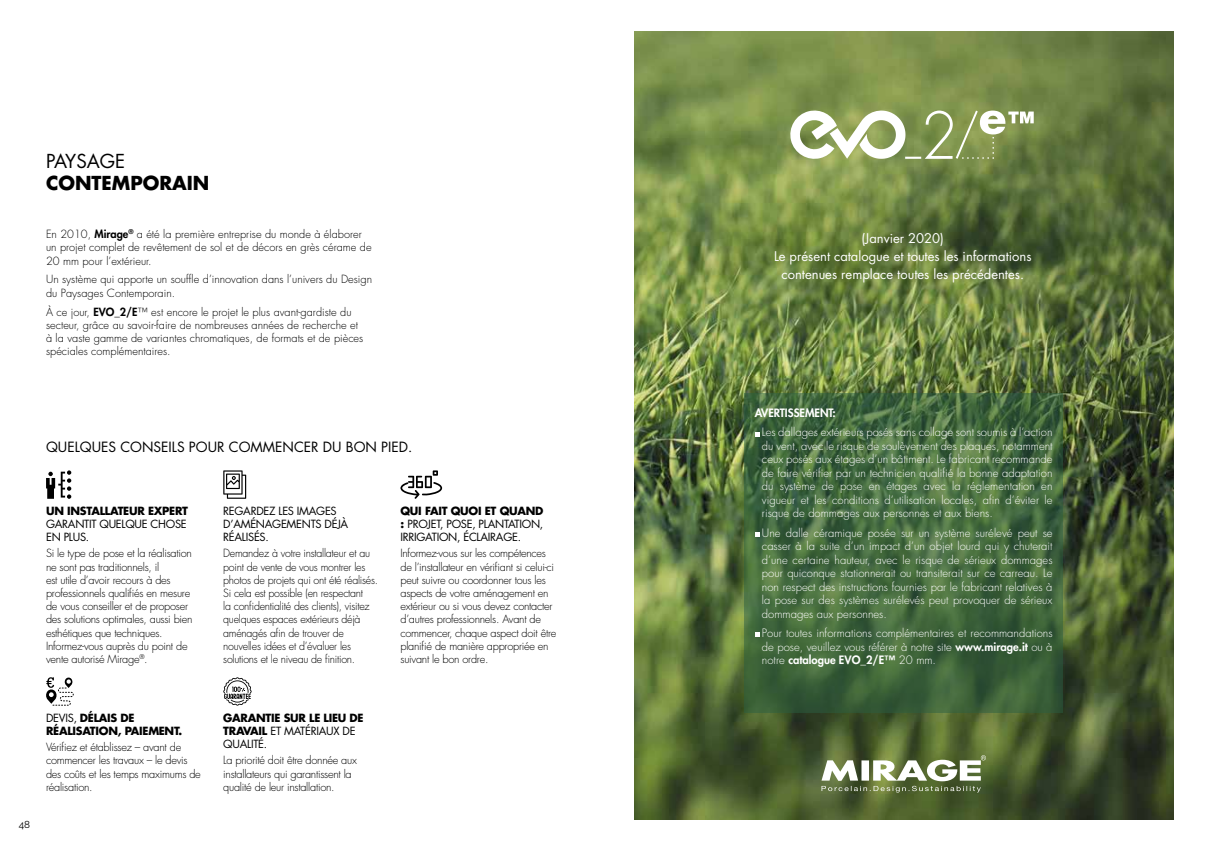
<style>
.page{position:relative;width:1205px;height:851px;background:#fff}
.page>*{position:absolute;margin:0;border:0;box-sizing:border-box;transform-origin:0 0}
.t1{font:700 18.75px "Futura Std";color:#000}
.t2{font:18.75px "Futura Std";color:#000}
.t3{font:13.75px "Futura Std";color:#000}
.t4{font:13px/18px "Futura Std";color:#fff;text-align:center}
.t5{font:300 11.25px/13.5px "Futura Std";color:#fff;text-align:justify}
.t6{font:800 11.25px "Futura Std";color:#fff}
.t7{font:300 11px/13.2px "Futura Std";letter-spacing:-.025em;color:#000}
.t8{font:300 11px/13.2px "Futura Std";color:#000}
.t9{font:11px/13.2px "Futura Std";letter-spacing:-.025em;color:#000}
.t10{font:700 11px/13.2px "Futura Std";letter-spacing:-.025em;color:#000}
.t11{font:10px "Raleway";color:#000}
.s1{font-weight:800}
.s2{font-weight:400}
.s3{font-weight:700}
</style>
<div class="page">
<svg style="left:46px;top:470px;width:25px;height:28px"></svg>
<svg style="left:46px;top:677px;width:28px;height:28px"></svg>
<svg style="left:223px;top:677px;width:29px;height:28px"></svg>
<svg style="left:223px;top:470px;width:23px;height:28px"></svg>
<svg style="left:400px;top:470px;width:42px;height:28px"></svg>
<img style="left:634px;top:32px;width:539px;height:787px">
<svg style="left:821px;top:755px;width:165px;height:37px"></svg>
<svg style="left:788px;top:108px;width:246px;height:53px"></svg>
<svg style="left:744px;top:393px;width:319px;height:319px;background:#42673d"></svg>
<svg style="left:755px;top:432px;width:4px;height:4px"></svg>
<svg style="left:755px;top:532px;width:4px;height:4px"></svg>
<svg style="left:755px;top:632px;width:4px;height:5px"></svg>
<h1 class="t2" style="left:46px;top:149px;width:81px">PAYSAGE</h1>
<h1 class="t1" style="left:46px;top:171px;width:165px">CONTEMPORAIN</h1>
<p class="t8" style="left:46px;top:228px;width:327px">En 2010, <span class="s1">Mirage</span><sup>®</sup> a été la première entreprise du monde à élaborer un projet complet de revêtement de sol et de décors en grès cérame de<br>20 mm pour l’extérieur.</p>
<p class="t8" style="left:46px;top:273px;width:328px">Un système qui apporte un souffle d’innovation dans l’univers du Design du Paysages Contemporain.</p>
<p class="t8" style="left:46px;top:305px;width:319px">À ce jour, <span class="s1">EVO_2/E</span>™ est encore le projet le plus avant-gardiste du secteur, grâce au savoir-faire de nombreuses années de recherche et à la vaste gamme de variantes chromatiques, de formats et de pièces spéciales complémentaires.</p>
<p class="t3" style="left:46px;top:438px;width:368px">QUELQUES CONSEILS POUR COMMENCER DU BON PIED.</p>
<p class="t10" style="left:46px;top:504px;width:144px">UN INSTALLATEUR EXPERT</p>
<p class="t9" style="left:46px;top:517px;width:142px">GARANTIT QUELQUE CHOSE<br>EN PLUS.</p>
<p class="t7" style="left:46px;top:547px;width:148px">Si le type de pose et la réalisation ne sont pas traditionnels, il<br>est utile d’avoir recours à des professionnels qualifiés en mesure de vous conseiller et de proposer des solutions optimales, aussi bien esthétiques que techniques.<br>Informez-vous auprès du point de vente autorisé Mirage<sup>®</sup>.</p>
<p class="t11" style="left:19px;top:819px;width:13px">48</p>
<p class="t10" style="left:46px;top:710px;width:138px"><span class="s2">DEVIS,</span> DÉLAIS DE<br>RÉALISATION, PAIEMENT.</p>
<p class="t7" style="left:46px;top:740px;width:156px">Vérifiez et établissez – avant de commencer les travaux – le devis des coûts et les temps maximums de réalisation.</p>
<p class="t9" style="left:223px;top:504px;width:126px">REGARDEZ LES IMAGES<br>D’AMÉNAGEMENTS DÉJÀ<br>RÉALISÉS.</p>
<p class="t7" style="left:223px;top:547px;width:156px">Demandez à votre installateur et au point de vente de vous montrer les photos de projets qui ont été réalisés.<br>Si cela est possible (en respectant<br>la confidentialité des clients), visitez quelques espaces extérieurs déjà aménagés afin de trouver de nouvelles idées et d’évaluer les solutions et le niveau de finition.</p>
<p class="t10" style="left:223px;top:710px;width:142px">GARANTIE SUR LE LIEU DE<br>TRAVAIL <span class="s2">ET MATÉRIAUX DE<br>QUALITÉ.</span></p>
<p class="t7" style="left:223px;top:753px;width:135px">La priorité doit être donnée aux installateurs qui garantissent la qualité de leur installation.</p>
<p class="t9" style="left:400px;top:504px;width:144px;text-align:justify"><span class="s3">QUI FAIT QUOI ET QUAND :</span> PROJET, POSE, PLANTATION, IRRIGATION, ÉCLAIRAGE.</p>
<p class="t7" style="left:400px;top:547px;width:157px">Informez-vous sur les compétences de l’installateur en vérifiant si celui-ci peut suivre ou coordonner tous les aspects de votre aménagement en extérieur ou si vous devez contacter d’autres professionnels. Avant de commencer, chaque aspect doit être planifié de manière appropriée en suivant le bon ordre.</p>
<p class="t4" style="left:774px;top:230px;width:259px">(Janvier 2020)<br>Le présent catalogue et toutes les informations contenues remplace toutes les précédentes.</p>
<p class="t6" style="left:755px;top:405px;width:82px">AVERTISSEMENT:</p>
<p class="t5" style="left:762px;top:426px;width:292px">Les dallages extérieurs posés sans collage sont soumis à l’action du vent, avec le risque de soulèvement des plaques, notamment ceux posés aux étages d’un bâtiment. Le fabricant recommande de faire vérifier par un technicien qualifié la bonne adaptation du système de pose en étages avec la réglementation en vigueur et les conditions d’utilisation locales, afin d’éviter le risque de dommages aux personnes et aux biens.</p>
<p class="t5" style="left:762px;top:526px;width:292px">Une dalle céramique posée sur un système surélevé peut se casser à la suite d’un impact d’un objet lourd qui y chuterait d’une certaine hauteur, avec le risque de sérieux dommages pour quiconque stationnerait ou transiterait sur ce carreau. Le non respect des instructions fournies par le fabricant relatives à la pose sur des systèmes surélevés peut provoquer de sérieux dommages aux personnes.</p>
<p class="t5" style="left:762px;top:626px;width:292px">Pour toutes informations complémentaires et recommandations de pose, veuillez vous référer à notre site <span class="s1">www.mirage.it</span> ou à notre <span class="s1">catalogue EVO_2/E™</span> 20 mm.</p>
</div>
